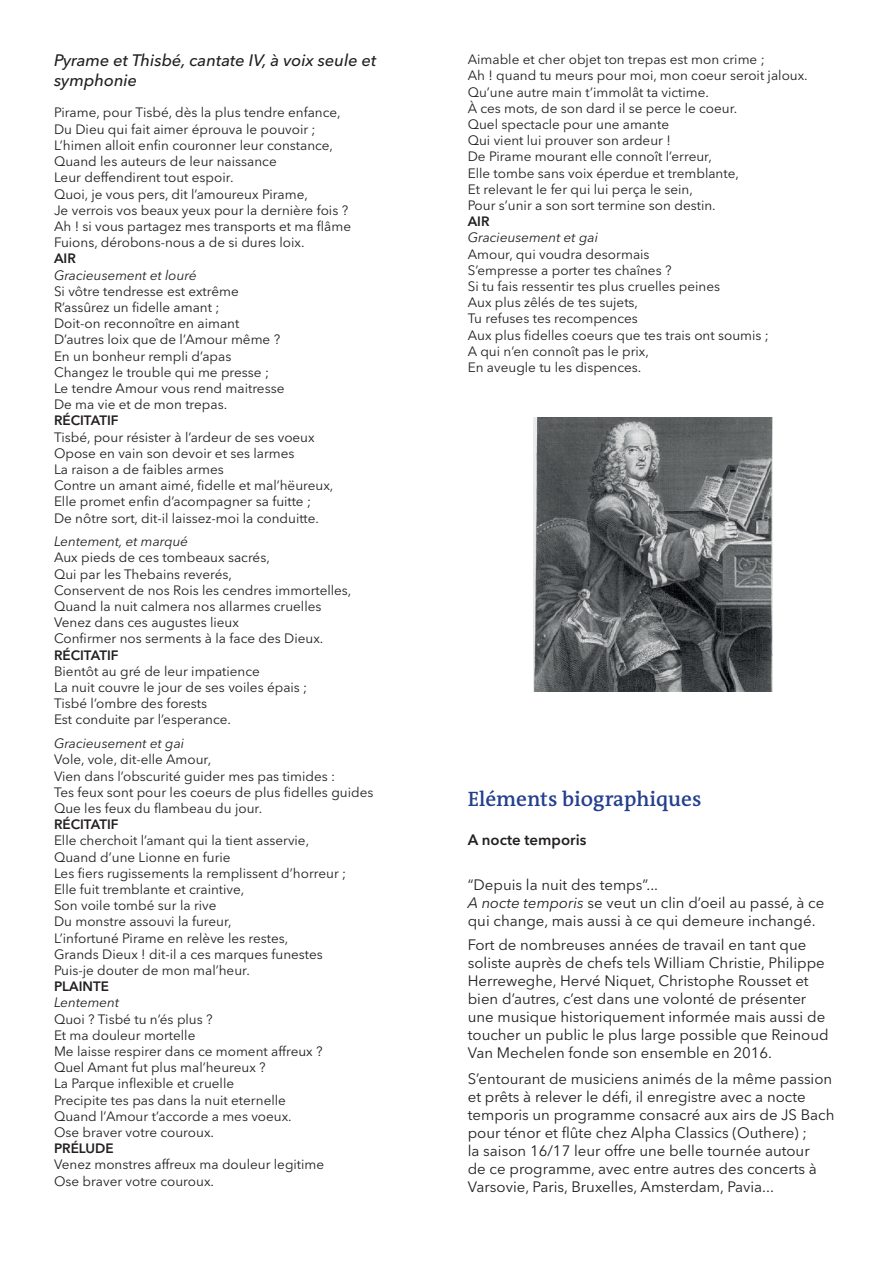
<style>
.page{position:relative;width:893px;height:1263px;background:#fff}
.page>*{position:absolute;margin:0;border:0;box-sizing:border-box;transform-origin:0 0}
.t1{font:600 21px "The Antiqua B W6";color:#253f8e}
.t2{font:italic 500 16.5px/19.8px "Avenir Next LT Pro";color:#231f20}
.t3{font:15px/18px "Avenir Next LT Pro";color:#231f20}
.t4{font:600 15px "Avenir Next LT Pro";color:#231f20}
.t5{font:13.5px/16.2px "Avenir Next LT Pro";color:#231f20}
.t6{font:italic 13.5px "Avenir Next LT Pro";color:#231f20}
.t7{font:600 13.5px "Avenir Next LT Pro";color:#231f20}
.s1{font-style:italic}
</style>
<div class="page">
<img style="left:534px;top:418px;width:238px;height:273px">
<p class="t2" style="left:54px;top:51px;width:324px">Pyrame et Thisbé, cantate IV, à voix seule et symphonie</p>
<p class="t5" style="left:54px;top:105px;width:299px">Pirame, pour Tisbé, dès la plus tendre enfance, Du Dieu qui fait aimer éprouva le pouvoir ; L’himen alloit enfin couronner leur constance, Quand les auteurs de leur naissance<br>Leur deffendirent tout espoir.<br>Quoi, je vous pers, dit l’amoureux Pirame,<br>Je verrois vos beaux yeux pour la dernière fois ?<br>Ah ! si vous partagez mes transports et ma flâme Fuions, dérobons-nous a de si dures loix.</p>
<p class="t7" style="left:54px;top:250px;width:23px">AIR</p>
<p class="t6" style="left:54px;top:267px;width:144px">Gracieusement et louré</p>
<p class="t5" style="left:54px;top:283px;width:232px">Si vôtre tendresse est extrême<br>R’assûrez un fidelle amant ;<br>Doit-on reconnoître en aimant<br>D’autres loix que de l’Amour même ?<br>En un bonheur rempli d’apas<br>Changez le trouble qui me presse ;<br>Le tendre Amour vous rend maitresse<br>De ma vie et de mon trepas.</p>
<p class="t7" style="left:54px;top:412px;width:66px">RÉCITATIF</p>
<p class="t5" style="left:54px;top:429px;width:281px">Tisbé, pour résister à l’ardeur de ses voeux Opose en vain son devoir et ses larmes<br>La raison a de faibles armes<br>Contre un amant aimé, fidelle et mal’hëureux, Elle promet enfin d’acompagner sa fuitte ;<br>De nôtre sort, dit-il laissez-moi la conduitte.</p>
<p class="t6" style="left:54px;top:533px;width:136px">Lentement, et marqué</p>
<p class="t5" style="left:54px;top:550px;width:299px">Aux pieds de ces tombeaux sacrés,<br>Qui par les Thebains reverés,<br>Conservent de nos Rois les cendres immortelles, Quand la nuit calmera nos allarmes cruelles Venez dans ces augustes lieux<br>Confirmer nos serments à la face des Dieux.</p>
<p class="t7" style="left:54px;top:647px;width:66px">RÉCITATIF</p>
<p class="t5" style="left:54px;top:663px;width:255px">Bientôt au gré de leur impatience<br>La nuit couvre le jour de ses voiles épais ;<br>Tisbé l’ombre des forests<br>Est conduite par l’esperance.</p>
<p class="t6" style="left:54px;top:735px;width:132px">Gracieusement et gai</p>
<p class="t5" style="left:54px;top:751px;width:321px">Vole, vole, dit-elle Amour,<br>Vien dans l’obscurité guider mes pas timides :<br>Tes feux sont pour les coeurs de plus fidelles guides Que les feux du flambeau du jour.</p>
<p class="t7" style="left:54px;top:816px;width:66px">RÉCITATIF</p>
<p class="t5" style="left:54px;top:832px;width:294px">Elle cherchoit l’amant qui la tient asservie, Quand d’une Lionne en furie<br>Les fiers rugissements la remplissent d’horreur ; Elle fuit tremblante et craintive,<br>Son voile tombé sur la rive<br>Du monstre assouvi la fureur,<br>L’infortuné Pirame en relève les restes,<br>Grands Dieux ! dit-il a ces marques funestes Puis-je douter de mon mal’heur.</p>
<p class="t7" style="left:54px;top:978px;width:56px">PLAINTE</p>
<p class="t6" style="left:54px;top:995px;width:67px">Lentement</p>
<p class="t5" style="left:54px;top:1011px;width:270px">Quoi ? Tisbé tu n’és plus ?<br>Et ma douleur mortelle<br>Me laisse respirer dans ce moment affreux ?<br>Quel Amant fut plus mal’heureux ?<br>La Parque inflexible et cruelle<br>Precipite tes pas dans la nuit eternelle<br>Quand l’Amour t’accorde a mes voeux.<br>Ose braver votre couroux.</p>
<p class="t7" style="left:54px;top:1140px;width:61px">PRÉLUDE</p>
<p class="t5" style="left:54px;top:1156px;width:272px">Venez monstres affreux ma douleur legitime<br>Ose braver votre couroux.</p>
<p class="t5" style="left:468px;top:51px;width:342px">Aimable et cher objet ton trepas est mon crime ;<br>Ah ! quand tu meurs pour moi, mon coeur seroit jaloux.<br>Qu’une autre main t’immolât ta victime.<br>À ces mots, de son dard il se perce le coeur.<br>Quel spectacle pour une amante<br>Qui vient lui prouver son ardeur !<br>De Pirame mourant elle connoît l’erreur,<br>Elle tombe sans voix éperdue et tremblante,<br>Et relevant le fer qui lui perça le sein,<br>Pour s’unir a son sort termine son destin.</p>
<p class="t7" style="left:468px;top:213px;width:23px">AIR</p>
<p class="t6" style="left:468px;top:230px;width:132px">Gracieusement et gai</p>
<p class="t5" style="left:468px;top:246px;width:303px">Amour, qui voudra desormais<br>S’empresse a porter tes chaînes ?<br>Si tu fais ressentir tes plus cruelles peines<br>Aux plus zêlés de tes sujets,<br>Tu refuses tes recompences<br>Aux plus fidelles coeurs que tes trais ont soumis ; A qui n’en connoît pas le prix,<br>En aveugle tu les dispences.</p>
<h1 class="t1" style="left:468px;top:785px;width:235px">Eléments biographiques</h1>
<p class="t4" style="left:468px;top:831px;width:120px">A nocte temporis</p>
<p class="t3" style="left:468px;top:876px;width:358px">“Depuis la nuit des temps”...<br><span class="s1">A nocte temporis</span> se veut un clin d’oeil au passé, à ce qui change, mais aussi à ce qui demeure inchangé.</p>
<p class="t3" style="left:468px;top:936px;width:362px">Fort de nombreuses années de travail en tant que soliste auprès de chefs tels William Christie, Philippe Herreweghe, Hervé Niquet, Christophe Rousset et bien d’autres, c’est dans une volonté de présenter une musique historiquement informée mais aussi de toucher un public le plus large possible que Reinoud Van Mechelen fonde son ensemble en 2016.</p>
<p class="t3" style="left:468px;top:1069px;width:368px">S’entourant de musiciens animés de la même passion et prêts à relever le défi, il enregistre avec a nocte temporis un programme consacré aux airs de JS Bach pour ténor et flûte chez Alpha Classics (Outhere) ;<br>la saison 16/17 leur offre une belle tournée autour<br>de ce programme, avec entre autres des concerts à Varsovie, Paris, Bruxelles, Amsterdam, Pavia...</p>
</div>
